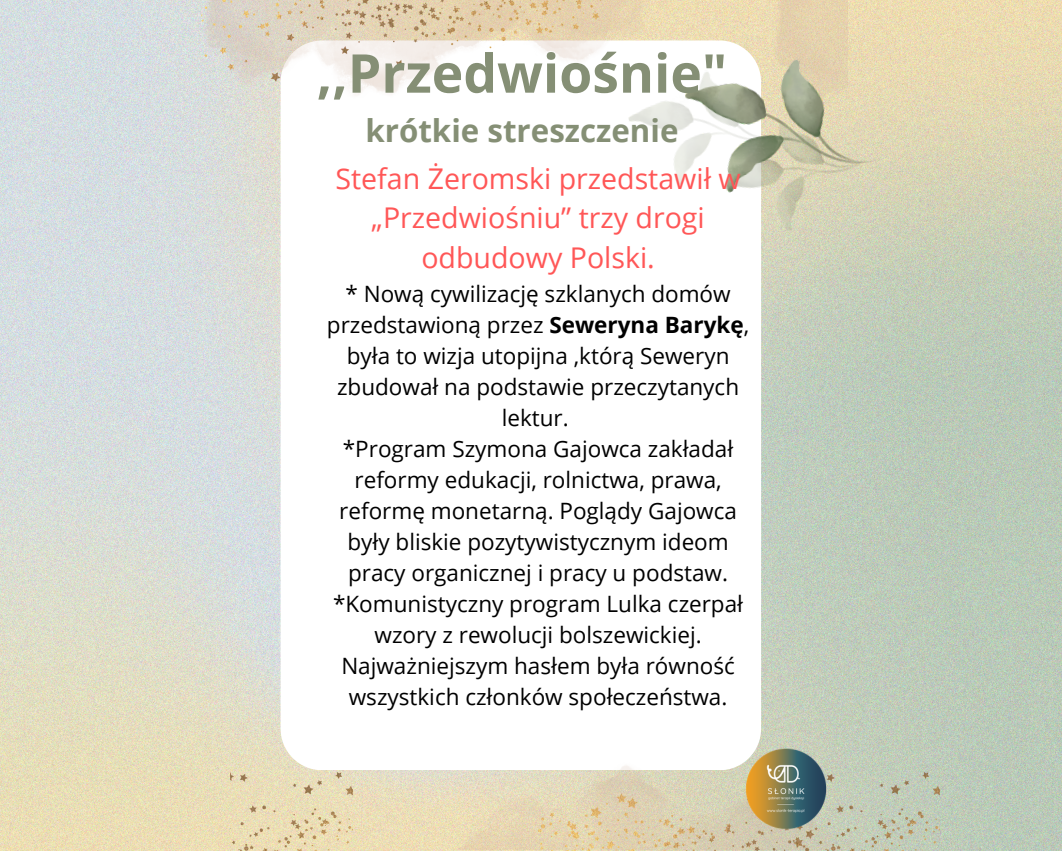
<style>
.page{position:relative;width:1062px;height:851px;background:#fff}
.page>*{position:absolute;margin:0;border:0;box-sizing:border-box;transform-origin:0 0}
.t1{font:700 53.4px "Open Sans";color:#858f75}
.t2{font:700 31.35px "Open Sans";color:#858f75}
.t3{font:28.5px/39.3px "Open Sans";color:#ff5757;text-align:center}
.t4{font:22.5px/31px "Open Sans";color:#000;text-align:center}
.s1{font-weight:700}
</style>
<div class="page">
<img style="left:0;top:0;width:1062px;height:850px">
<svg style="left:281px;top:110px;width:480px;height:660px"></svg>
<img style="left:202px;top:0;width:481px;height:110px">
<img style="left:771px;top:0;width:77px;height:38px">
<img style="left:424px;top:755px;width:481px;height:94px">
<img style="left:622px;top:38px;width:271px;height:219px">
<img style="left:202px;top:0;width:401px;height:82px">
<img style="left:538px;top:772px;width:401px;height:78px">
<img style="left:231px;top:772px;width:122px;height:78px">
<img style="left:745px;top:730px;width:99px;height:119px">
<h1 class="t1" style="left:317px;top:36px;width:412px">,,Przedwiośnie"</h1>
<h2 class="t2" style="left:365px;top:108px;width:315px">krótkie streszczenie</h2>
<p class="t3" style="left:335px;top:158px;width:407px">Stefan Żeromski przedstawił w „Przedwiośniu” trzy drogi odbudowy Polski.</p>
<p class="t4" style="left:327px;top:277px;width:424px">* Nową cywilizację szklanych domów przedstawioną przez <span class="s1">Seweryna Barykę</span>, była to wizja utopijna ,któ rą Seweryn zbudował na podstawie przeczytanych lektur.<br>*Program Szymona Gajowca zakładał reformy edukacji, rolnictwa, prawa, reformę monetarną. Poglądy Gajowca były bliskie pozytywistycznym ideom pracy organicznej i pracy u podstaw. *Komunistyczny program Lulka czerpał wzory z rewolucji bolszewickiej.<br>Najważniejszym hasłem była równość wszystkich członków społeczeń stwa.</p>
</div>
